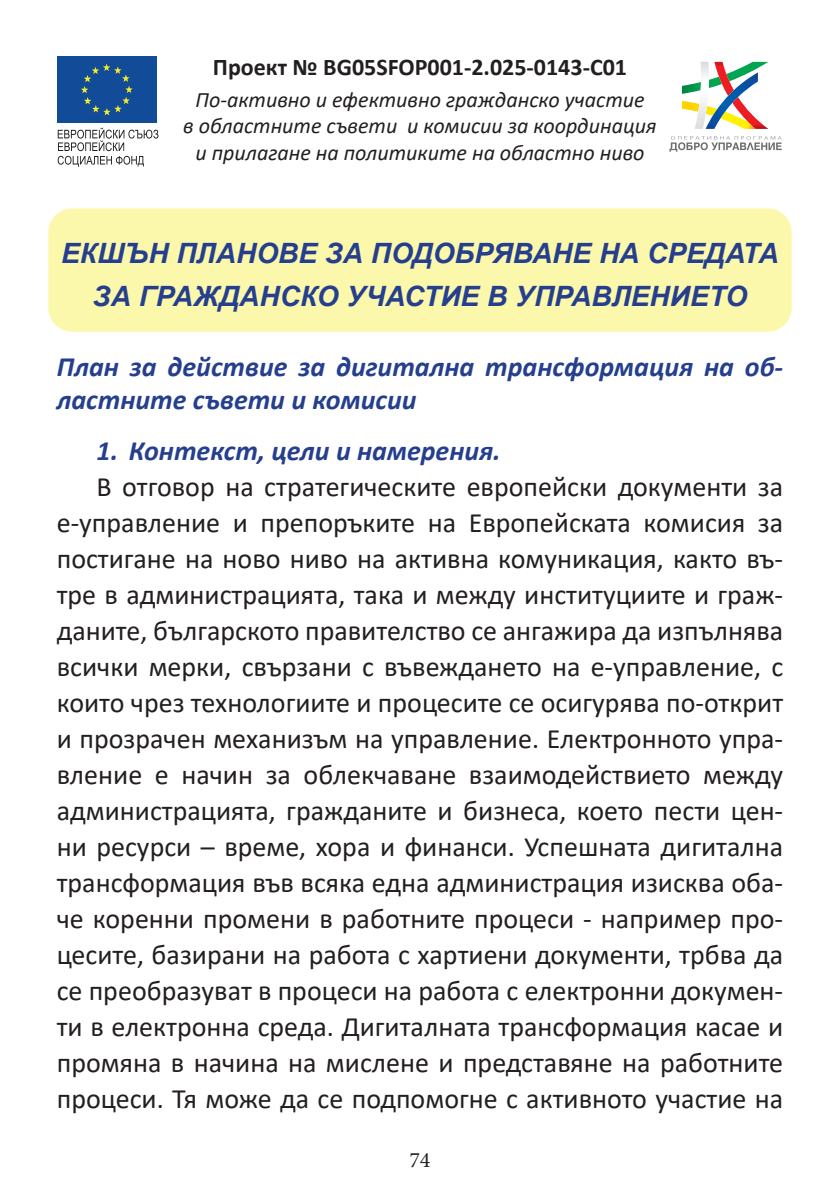
<style>
.page{position:relative;width:840px;height:1191px;background:#fff}
.page>*{position:absolute;margin:0;border:0;box-sizing:border-box;transform-origin:0 0}
.t1{font:28px/36px "Calibri";color:#231f20;text-align:justify}
.t2{font:italic 700 28px/33.6px "Calibri";color:#253f8e}
.t3{font:italic 700 28px/43.2px "Arial";color:#253f8e;text-align:center}
.t4{font:700 24px "Calibri";color:#231f20}
.t5{font:italic 22px/26.4px "Calibri";color:#231f20;text-align:center}
.t6{font:22px "Minion Pro";color:#231f20}
</style>
<div class="page">
<svg style="left:669px;top:136px;width:112px;height:16px"></svg>
<svg style="left:681px;top:62px;width:87px;height:67px"></svg>
<div style="left:57px;top:57px;width:100px;height:66px;background:#124c98"></div>
<svg style="left:81px;top:64px;width:52px;height:51px"></svg>
<svg style="left:58px;top:128px;width:100px;height:39px"></svg>
<div style="left:48px;top:208px;width:743px;height:124px;background:#fcf8ab;border-radius:24px"></div>
<p class="t4" style="left:213px;top:50px;width:415px">Проект № BG05SFOP001-2.025-0143-C01</p>
<p class="t5" style="left:183px;top:85px;width:474px">По-активно и ефективно гражданско участие<br>в областните съвети и комисии за координация и прилагане на политиките на областно ниво</p>
<p class="t3" style="left:61px;top:232px;width:718px">ЕКШЪН ПЛАНOВЕ ЗА ПОДОБРЯВАНЕ НА СРЕДАТА<br>ЗА ГРАЖДАНСКО УЧАСТИЕ В УПРАВЛЕНИЕТО</p>
<p class="t2" style="left:57px;top:348px;width:727px">План за действие за дигитална трансформация на об&shy;ластните съвети и комисии</p>
<p class="t2" style="left:96px;top:433px;width:405px">1. Контекст, цели и намерения.</p>
<p class="t1" style="left:57px;top:468px;width:727px;text-indent:40px">В отговор на стратегическите европейски документи за е-управление и препоръките на Европейската комисия за постигане на ново ниво на активна комуникация, както въ&shy;тре в администрацията, така и между институциите и граж&shy;даните, българското правителство се ангажира да изпълнява всички мерки, свързани с въвеждането на е-управление, с които чрез технологиите и процесите се осигурява по-открит и прозрачен механизъм на управление. Електронното упра&shy;вление е начин за облекчаване взаимодействието между администрацията, гражданите и бизнеса, което пести цен&shy;ни ресурси – време, хора и финанси. Успешната дигитална трансформация във всяка една администрация изисква оба&shy;че коренни промени в работните процеси - например про&shy;цесите, базирани на работа с хартиени документи, трбва да се преобразуват в процеси на работа с електронни докумен&shy;ти в електронна среда. Дигиталната трансформация касае и промяна в начина на мислене и представяне на работните процеси. Тя може да се подпомогне с активното участие на</p>
<p class="t6" style="left:409px;top:1145px;width:23px">74</p>
</div>
